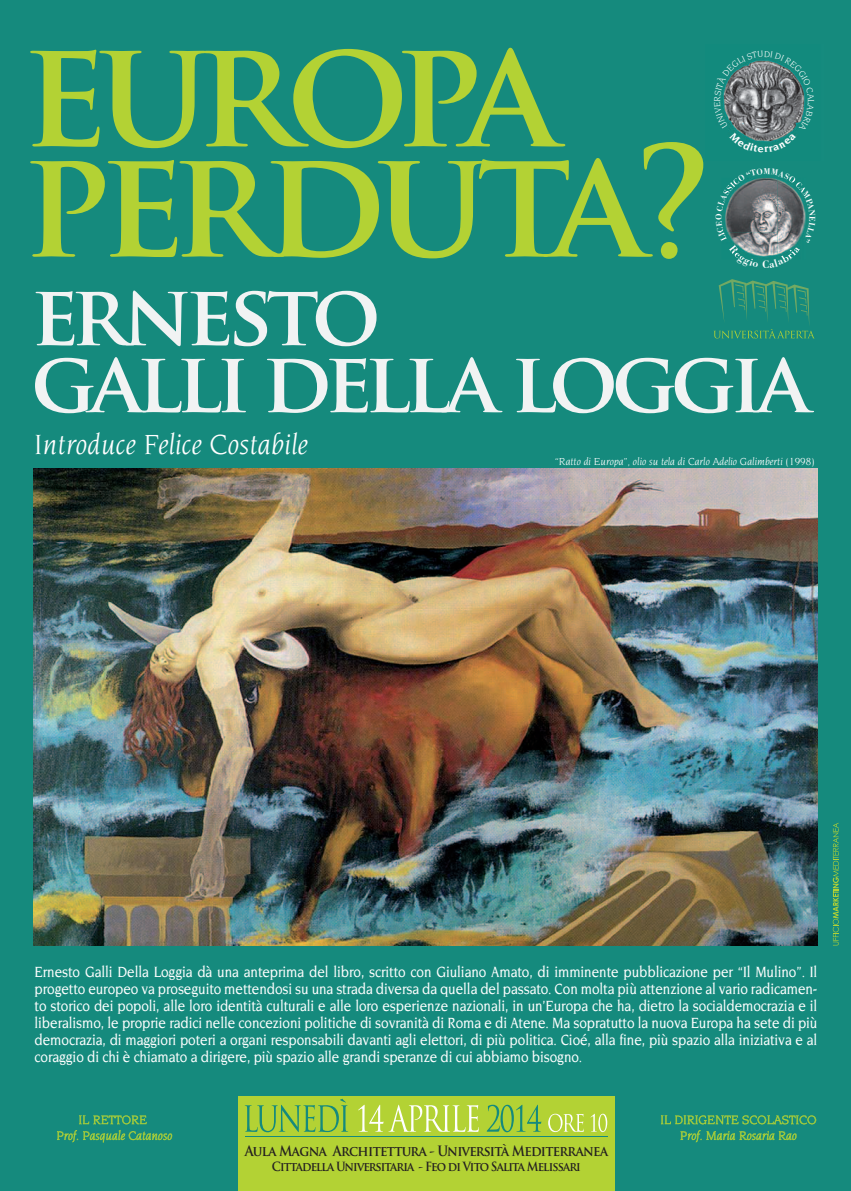
<style>
.page{position:relative;width:851px;height:1191px;background:#fff}
.page>*{position:absolute;margin:0;border:0;box-sizing:border-box;transform-origin:0 0}
.t1{font:700 148.9px/110.2px "Trajan Pro";letter-spacing:-.08em;color:#b3d234}
.t2{font:700 83.3px/67px "Trajan Pro";letter-spacing:-.075em;color:#f1f3f3}
.t3{font:italic 30px "Novarese";color:#fff}
.t4{font:500 16px/17px "Novarese";letter-spacing:-.005em;color:#fff;text-align:justify;scale:.85 1}
.t5{font:700 13.9px "Trajan Pro";letter-spacing:-.05em;color:#231f20;scale:.92 1}
.t6{font:italic 13px/15.6px "Novarese";color:#b3d234;text-align:center}
.t7{font:700 12.4px "Trajan Pro";letter-spacing:-.075em;color:#231f20;scale:.92 1}
.t8{font:italic 11px "Novarese";color:#fff}
</style>
<div class="page">
<div style="left:0;top:0;width:850px;height:1191px;background:#158a7d"></div>
<svg style="left:832px;top:823px;width:6px;height:122px"></svg>
<svg style="left:661px;top:1115px;width:155px;height:9px"></svg>
<svg style="left:680px;top:1130px;width:116px;height:12px"></svg>
<img style="left:34px;top:469px;width:783px;height:476px">
<svg style="left:57px;top:1115px;width:115px;height:27px"></svg>
<svg style="left:713px;top:279px;width:101px;height:59px"></svg>
<div style="left:238px;top:1096px;width:377px;height:95px;background:#b3d234"></div>
<svg style="left:245px;top:1098px;width:103px;height:34px"></svg>
<svg style="left:358px;top:1104px;width:121px;height:27px"></svg>
<svg style="left:486px;top:1104px;width:55px;height:28px"></svg>
<svg style="left:548px;top:1113px;width:36px;height:19px"></svg>
<svg style="left:590px;top:1113px;width:17px;height:19px"></svg>
<hr style="left:245px;top:1136px;width:362px;height:1px;background:#158a7d">
<img style="left:721px;top:177px;width:85px;height:83px">
<svg style="left:722px;top:56px;width:85px;height:86px"></svg>
<h1 class="t1" style="left:22px;top:39px;width:693px">europa perduta?</h1>
<h2 class="t2" style="left:31px;top:282px;width:780px">ernesto<br>galli della loggia</h2>
<h3 class="t3" style="left:34px;top:428px;width:275px">Introduce Felice Costabile</h3>
<p class="t8" style="left:555px;top:455px;width:261px">“Ratto di Europa”, olio su tela di Carlo Adelio Galimberti (1998)</p>
<p class="t4" style="left:35px;top:963px;width:922px">Ernesto Galli Della Loggia dà una anteprima del libro, scritto con Giuliano Amato, di imminente pubblicazione per “Il Mulino”. Il progetto europeo va proseguito mettendosi su una strada diversa da quella del passato. Con molta più attenzione al vario radicamen&shy;to storico dei popoli, alle loro identità culturali e alle loro esperienze nazionali, in un’Europa che ha, dietro la socialdemocrazia e il liberalismo, le proprie radici nelle concezioni politiche di sovranità di Roma e di Atene. Ma sopratutto la nuova Europa ha sete di più democrazia, di maggiori poteri a organi responsabili davanti agli elettori, di più politica. Cioé, alla fine, più spazio alla iniziativa e al coraggio di chi è chiamato a dirigere, più spazio alle grandi speranze di cui abbiamo bisogno.</p>
<p class="t6" style="left:56px;top:1111px;width:117px">IL RETTORE<br>Prof. Pasquale Catanoso</p>
<p class="t5" style="left:245px;top:1142px;width:396px">Aula Magna Architettura - Università Mediterranea</p>
<p class="t7" style="left:272px;top:1159px;width:337px">Cittadella Universitaria - Feo di Vito Salita Melissari</p>
<p class="t6" style="left:660px;top:1111px;width:158px">IL DIRIGENTE SCOLASTICO<br>Prof. Maria Rosaria Rao</p>
</div>
